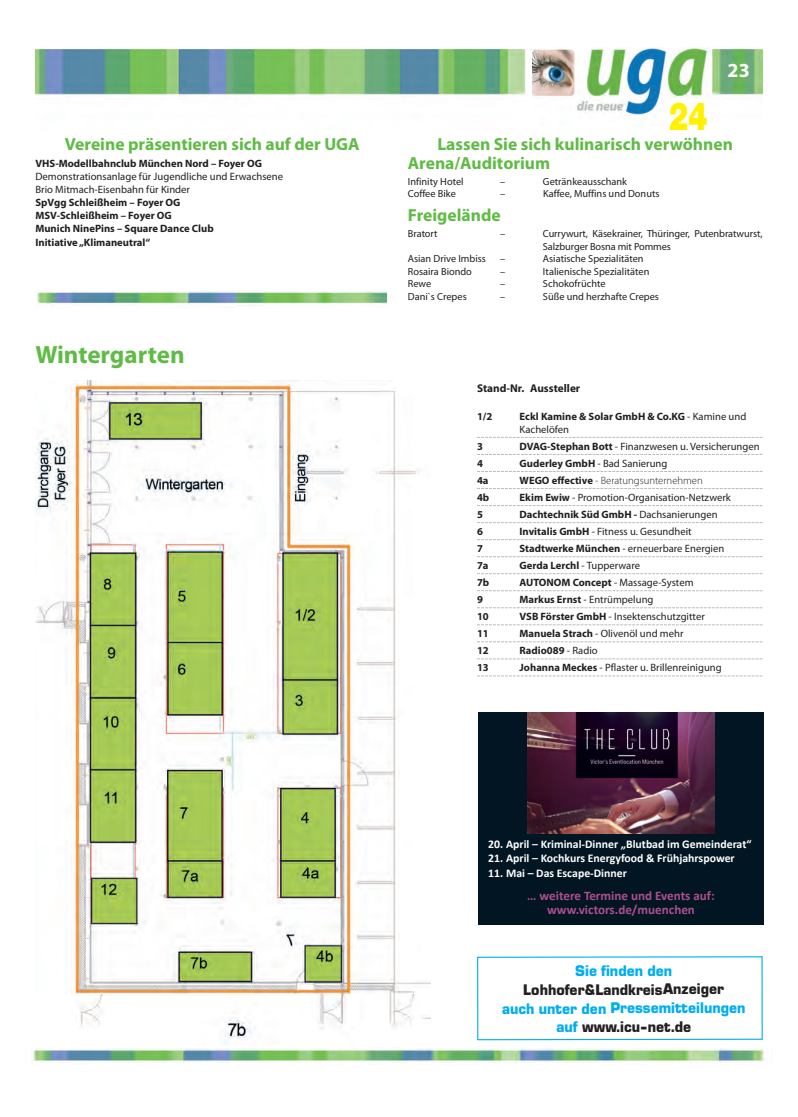
<style>
.page{position:relative;width:798px;height:1117px;background:#fff}
.page>*{position:absolute;margin:0;border:0;box-sizing:border-box;transform-origin:0 0}
.t1{font:900 38.75px "Helvetica Neue";color:#fff101;scale:.75 1}
.t2{font:700 25px "Myriad Pro";color:#60bb46}
.t3{font:700 20px "Myriad Pro";color:#fff}
.t4{font:700 17.5px/18.5px "Myriad Pro";color:#60bb46}
.t5{font:700 15.12px/18.9px "Eurostile BQ";color:#00aeef;text-align:center;scale:.95 1}
.t6{font:700 15.12px "Eurostile BQ";color:#231f20;scale:.95 1}
.t7{font:700 13.12px/14.4px "Calibri";color:#ac4f8d;text-align:center}
.t8{font:700 11.75px "Calibri";color:#fff}
.t9{font:700 11.25px "Myriad Pro";color:#231f20}
.t10{font:10.62px/13.1px "Myriad Pro";color:#231f20}
.t11{font:700 10.62px/13.1px "Myriad Pro";color:#231f20}
.t12{font:300 10.62px "Myriad Pro";color:#231f20}
.t13{font:10.25px/12.5px "Myriad Pro";color:#231f20}
.s1{font-weight:400}
.s2{font-weight:700}
.s3{color:#231f20}
</style>
<div class="page">
<img style="left:35px;top:50px;width:727px;height:49px">
<div style="left:526px;top:50px;width:183px;height:82px;background:#fff"></div>
<img style="left:532px;top:48px;width:177px;height:70px">
<div style="left:669px;top:99px;width:36px;height:33px;background:#fff"></div>
<img style="left:31px;top:1048px;width:734px;height:15px">
<svg style="left:477px;top:437px;width:285px;height:1px"></svg>
<svg style="left:477px;top:454px;width:285px;height:1px"></svg>
<svg style="left:477px;top:471px;width:285px;height:1px"></svg>
<svg style="left:477px;top:488px;width:285px;height:1px"></svg>
<svg style="left:477px;top:505px;width:285px;height:1px"></svg>
<svg style="left:477px;top:522px;width:285px;height:1px"></svg>
<svg style="left:477px;top:539px;width:285px;height:1px"></svg>
<svg style="left:477px;top:556px;width:285px;height:1px"></svg>
<svg style="left:477px;top:573px;width:285px;height:1px"></svg>
<svg style="left:477px;top:590px;width:285px;height:1px"></svg>
<svg style="left:477px;top:607px;width:285px;height:1px"></svg>
<svg style="left:477px;top:624px;width:285px;height:1px"></svg>
<svg style="left:477px;top:641px;width:285px;height:1px"></svg>
<svg style="left:477px;top:658px;width:285px;height:1px"></svg>
<svg style="left:477px;top:675px;width:285px;height:1px"></svg>
<img style="left:37px;top:290px;width:349px;height:16px">
<div style="left:478px;top:712px;width:285px;height:213px;background:#011622"></div>
<img style="left:527px;top:712px;width:187px;height:121px">
<svg style="left:477px;top:956px;width:286px;height:84px"></svg>
<img style="left:35px;top:380px;width:395px;height:665px">
<h3 class="t4" style="left:65px;top:136px;width:296px">Vereine präsentieren sich auf der UGA</h3>
<p class="t11" style="left:35px;top:157px;width:228px">VHS-Modellbahnclub München Nord – Foyer OG</p>
<p class="t10" style="left:35px;top:171px;width:249px">Demonstrationsanlage für Jugendliche und Erwachsene<br>Brio Mitmach-Eisenbahn für Kinder</p>
<p class="t11" style="left:35px;top:197px;width:180px">SpVgg Schleißheim – Foyer OG<br>MSV-Schleißheim – Foyer OG<br>Munich NinePins – Square Dance Club<br>Initiative „Klimaneutral“</p>
<h2 class="t2" style="left:35px;top:345px;width:151px">Wintergarten</h2>
<h1 class="t1" style="left:668px;top:102px;width:53px">24</h1>
<h3 class="t3" style="left:727px;top:63px;width:24px">23</h3>
<h3 class="t4" style="left:407px;top:136px;width:326px;text-indent:29px">Lassen Sie sich kulinarisch verwöhnen<br>Arena/Auditorium</h3>
<p class="t13" style="left:407px;top:176px;width:57px">Infinity Hotel</p>
<p class="t13" style="left:500px;top:176px;width:7px">–</p>
<p class="t13" style="left:542px;top:176px;width:86px">Getränkeausschank</p>
<p class="t13" style="left:407px;top:188px;width:49px">Coffee Bike</p>
<p class="t13" style="left:500px;top:188px;width:7px">–</p>
<p class="t13" style="left:542px;top:188px;width:118px">Kaffee, Muffins und Donuts</p>
<h3 class="t4" style="left:407px;top:207px;width:94px">Freigelände</h3>
<p class="t13" style="left:407px;top:228px;width:31px">Bratort</p>
<p class="t13" style="left:500px;top:228px;width:7px">–</p>
<p class="t13" style="left:542px;top:228px;width:221px">Currywurt, Käsekrainer, Thüringer, Putenbratwurst,<br>Salzburger Bosna mit Pommes</p>
<p class="t13" style="left:407px;top:253px;width:80px">Asian Drive Imbiss</p>
<p class="t13" style="left:500px;top:253px;width:7px">–</p>
<p class="t13" style="left:542px;top:253px;width:102px">Asiatische Spezialitäten</p>
<p class="t13" style="left:407px;top:266px;width:66px">Rosaira Biondo</p>
<p class="t13" style="left:500px;top:266px;width:7px">–</p>
<p class="t13" style="left:542px;top:266px;width:108px">Italienische Spezialitäten</p>
<p class="t13" style="left:407px;top:278px;width:25px">Rewe</p>
<p class="t13" style="left:500px;top:278px;width:7px">–</p>
<p class="t13" style="left:542px;top:278px;width:64px">Schokofrüchte</p>
<p class="t13" style="left:407px;top:291px;width:60px">Dani`s Crepes</p>
<p class="t13" style="left:500px;top:291px;width:7px">–</p>
<p class="t13" style="left:542px;top:291px;width:117px">Süße und herzhafte Crepes</p>
<p class="t9" style="left:477px;top:383px;width:105px">Stand-Nr. Aussteller</p>
<p class="t11" style="left:477px;top:410px;width:17px">1/2</p>
<p class="t11" style="left:519px;top:410px;width:228px">Eckl Kamine &amp; Solar GmbH &amp; Co.KG <span class="s1">- Kamine und<br>Kachelöfen</span></p>
<p class="t11" style="left:477px;top:440px;width:7px">3</p>
<p class="t10" style="left:519px;top:440px;width:241px"><span class="s2">DVAG-Stephan Bott</span> - Finanzwesen u. Versicherungen</p>
<p class="t11" style="left:477px;top:457px;width:7px">4</p>
<p class="t10" style="left:519px;top:457px;width:149px"><span class="s2">Guderley GmbH</span> - Bad Sanierung</p>
<p class="t11" style="left:477px;top:474px;width:13px">4a</p>
<p class="t12" style="left:519px;top:474px;width:185px"><span class="s2">WEGO effective</span> - Beratungsunternehmen</p>
<p class="t11" style="left:477px;top:491px;width:14px">4b</p>
<p class="t10" style="left:519px;top:491px;width:213px"><span class="s2">Ekim Ewiw</span> - Promotion-Organisation-Netzwerk</p>
<p class="t11" style="left:477px;top:508px;width:7px">5</p>
<p class="t11" style="left:519px;top:508px;width:199px">Dachtechnik Süd GmbH - <span class="s1">Dachsanierungen</span></p>
<p class="t11" style="left:477px;top:525px;width:7px">6</p>
<p class="t10" style="left:519px;top:525px;width:173px"><span class="s2">Invitalis GmbH</span> - Fitness u. Gesundheit</p>
<p class="t11" style="left:477px;top:542px;width:7px">7</p>
<p class="t10" style="left:519px;top:542px;width:206px"><span class="s2">Stadtwerke München</span> - erneuerbare Energien</p>
<p class="t11" style="left:477px;top:559px;width:13px">7a</p>
<p class="t11" style="left:519px;top:559px;width:122px">Gerda Lerchl <span class="s1">- Tupperware</span></p>
<p class="t11" style="left:477px;top:576px;width:14px">7b</p>
<p class="t10" style="left:519px;top:576px;width:175px"><span class="s2">AUTONOM Concept</span> - Massage-System</p>
<p class="t11" style="left:477px;top:593px;width:7px">9</p>
<p class="t10" style="left:519px;top:593px;width:135px"><span class="s2">Markus Ernst</span> - Entrümpelung</p>
<p class="t11" style="left:477px;top:610px;width:13px">10</p>
<p class="t10" style="left:519px;top:610px;width:187px"><span class="s2">VSB Förster GmbH</span> - Insektenschutzgitter</p>
<p class="t11" style="left:477px;top:627px;width:13px">11</p>
<p class="t10" style="left:519px;top:627px;width:165px"><span class="s2">Manuela Strach</span> - Olivenöl und mehr</p>
<p class="t11" style="left:477px;top:644px;width:13px">12</p>
<p class="t11" style="left:519px;top:644px;width:80px">Radio089 <span class="s1">- Radio</span></p>
<p class="t11" style="left:477px;top:661px;width:13px">13</p>
<p class="t10" style="left:519px;top:661px;width:203px"><span class="s2">Johanna Meckes</span> - Pflaster u. Brillenreinigung</p>
<p class="t8" style="left:488px;top:836px;width:265px">20. April – Kriminal‐Dinner „Blutbad im Gemeinderat“</p>
<p class="t8" style="left:488px;top:851px;width:248px">21. April – Kochkurs Energyfood &amp; Frühjahrspower</p>
<p class="t8" style="left:488px;top:865px;width:140px">11. Mai – Das Escape‐Dinner</p>
<p class="t7" style="left:527px;top:888px;width:189px">… weitere Termine und Events auf: www.victors.de/muenchen</p>
<h3 class="t5" style="left:575px;top:962px;width:103px">Sie finden den</h3>
<h3 class="t6" style="left:523px;top:983px;width:213px">Lohhofer&amp;LandkreisAnzeiger</h3>
<h3 class="t5" style="left:502px;top:1000px;width:258px">auch unter den Pressemitteilungen auf <span class="s3">www.icu-net.de</span></h3>
</div>
